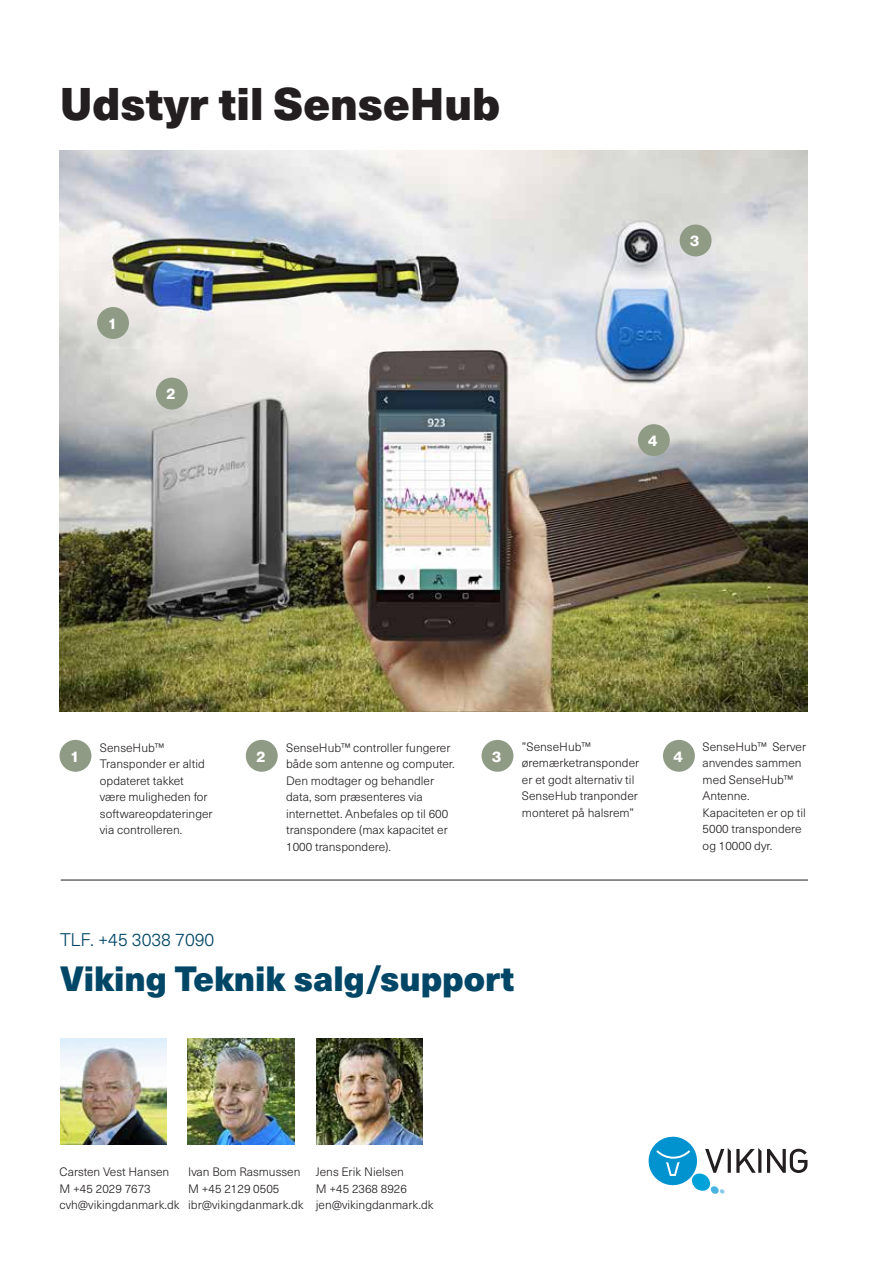
<style>
.page{position:relative;width:893px;height:1263px;background:#fff}
.page>*{position:absolute;margin:0;border:0;box-sizing:border-box;transform-origin:0 0}
.t1{font:900 45px "Neue Haas Unica W1 G";color:#231f20}
.t2{font:900 34.5px "Neue Haas Unica W1 G";color:#004666}
.t3{font:300 18px "Neue Haas Unica W1 G";color:#004666}
.t4{font:15px "N Haas Grotesk DS Pro 75 Bd";color:#fff}
.t5{font:300 12px/16.5px "Neue Haas Unica W1 G";color:#231f20}
</style>
<div class="page">
<svg style="left:767px;top:1149px;width:40px;height:24px"></svg>
<svg style="left:648px;top:1136px;width:113px;height:58px"></svg>
<hr style="left:61px;top:880px;width:747px;height:1px;background:#231f20">
<img style="left:60px;top:150px;width:748px;height:561px">
<div style="left:97px;top:307px;width:32px;height:32px;background:#8f9b85;border-radius:50%"></div>
<div style="left:60px;top:740px;width:31px;height:32px;background:#8f9b85;border-radius:50%"></div>
<div style="left:156px;top:378px;width:32px;height:31px;background:#8f9b85;border-radius:50%"></div>
<div style="left:246px;top:740px;width:32px;height:32px;background:#8f9b85;border-radius:50%"></div>
<div style="left:680px;top:225px;width:31px;height:31px;background:#8f9b85;border-radius:50%"></div>
<div style="left:482px;top:740px;width:31px;height:32px;background:#8f9b85;border-radius:50%"></div>
<div style="left:638px;top:424px;width:32px;height:32px;background:#8f9b85;border-radius:50%"></div>
<div style="left:663px;top:740px;width:32px;height:32px;background:#8f9b85;border-radius:50%"></div>
<img style="left:60px;top:1038px;width:107px;height:106px">
<img style="left:188px;top:1038px;width:106px;height:106px">
<img style="left:316px;top:1038px;width:107px;height:106px">
<h1 class="t1" style="left:60px;top:68px;width:442px">Udstyr til SenseHub</h1>
<p class="t4" style="left:109px;top:315px;width:8px">1</p>
<p class="t4" style="left:167px;top:385px;width:10px">2</p>
<p class="t4" style="left:690px;top:232px;width:10px">3</p>
<p class="t4" style="left:648px;top:432px;width:11px">4</p>
<p class="t4" style="left:71px;top:747px;width:8px">1</p>
<p class="t5" style="left:100px;top:738px;width:114px">SenseHub™<br>Transponder er altid opdateret takket<br>være muligheden for softwareopdateringer via controlleren.</p>
<p class="t4" style="left:256px;top:747px;width:10px">2</p>
<p class="t5" style="left:286px;top:738px;width:170px">SenseHub™ controller fungerer både som antenne og computer.<br>Den modtager og behandler data, som præsenteres via internettet. Anbefales op til 600 transpondere (max kapacitet er<br>1000 transpondere).</p>
<p class="t4" style="left:492px;top:747px;width:10px">3</p>
<p class="t5" style="left:522px;top:738px;width:119px">”SenseHub™ øremærketransponder er et godt alternativ til<br>SenseHub tranponder monteret på halsrem”</p>
<p class="t4" style="left:673px;top:747px;width:11px">4</p>
<p class="t5" style="left:703px;top:738px;width:105px">SenseHub™ Server anvendes sammen med SenseHub™<br>Antenne.<br>Kapaciteten er op til<br>5000 transpondere og 10000 dyr.</p>
<h3 class="t3" style="left:60px;top:926px;width:156px">TLF. +45 3038 7090</h3>
<h2 class="t2" style="left:60px;top:951px;width:456px">Viking Teknik salg/support</h2>
<p class="t5" style="left:60px;top:1163px;width:122px">Carsten Vest Hansen<br>M +45 2029 7673 cvh@vikingdanmark.dk</p>
<p class="t5" style="left:316px;top:1163px;width:119px">Jens Erik Nielsen<br>M +45 2368 8926 jen@vikingdanmark.dk</p>
<p class="t5" style="left:188px;top:1163px;width:117px">Ivan Bom Rasmussen<br>M +45 2129 0505 ibr@vikingdanmark.dk</p>
</div>
